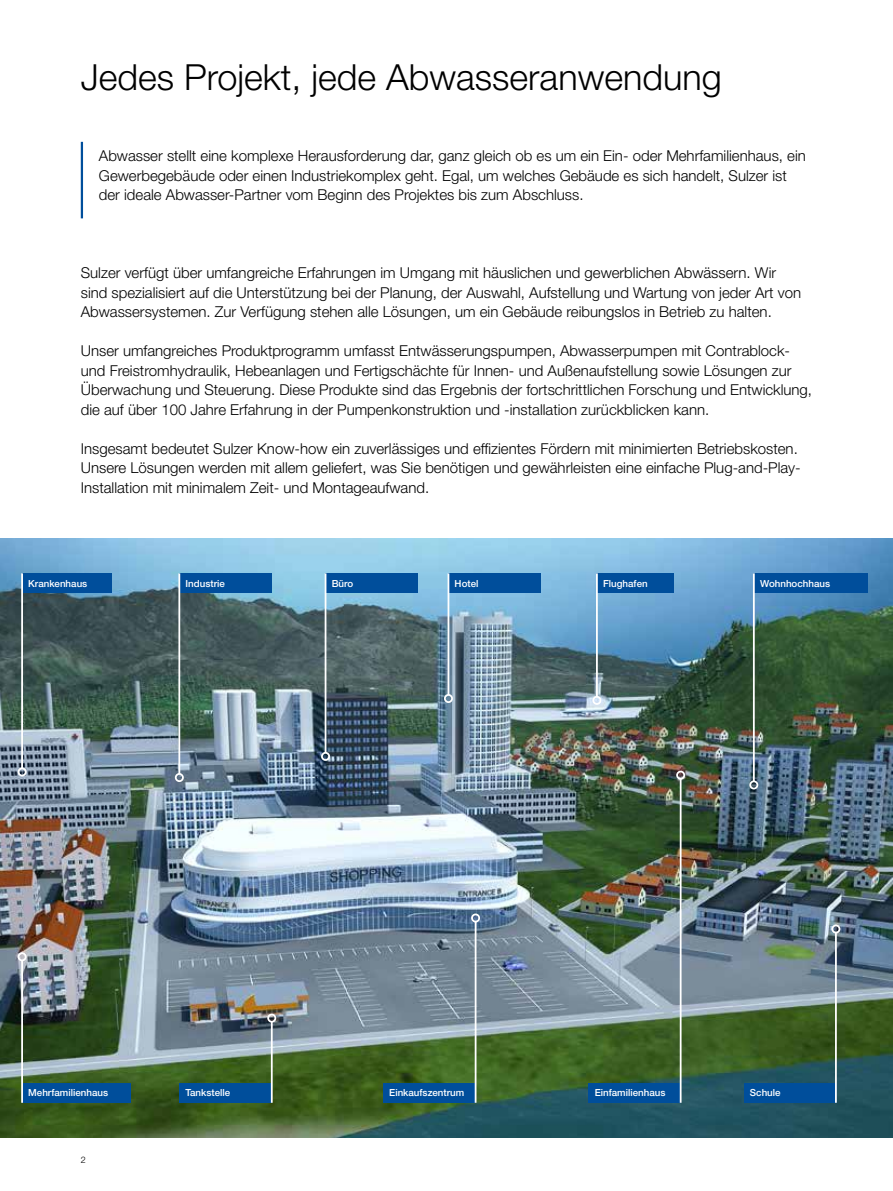
<style>
.page{position:relative;width:893px;height:1191px;background:#fff}
.page>*{position:absolute;margin:0;border:0;box-sizing:border-box;transform-origin:0 0}
.t1{font:300 36px "Helvetica Neue LT Pro";color:#000}
.t2{font:300 15px/19.5px "Helvetica Neue LT Pro";color:#000}
.t3{font:500 9.75px "Helvetica Neue LT Pro";color:#fff}
.t4{font:300 9px "Helvetica Neue LT Pro";color:#000}
</style>
<div class="page">
<hr style="left:81px;top:142px;width:2px;height:76px;background:#004e9b">
<img style="left:0;top:538px;width:893px;height:599px">
<div style="left:744px;top:1083px;width:92px;height:19px;background:#004e9b"></div>
<hr style="left:835px;top:932px;width:2px;height:170px;background:#fff">
<div style="left:831px;top:924px;width:9px;height:9px;border:2px solid #fff;border-radius:50%"></div>
<div style="left:589px;top:1083px;width:92px;height:19px;background:#004e9b"></div>
<hr style="left:680px;top:778px;width:1px;height:324px;background:#fff">
<div style="left:676px;top:770px;width:9px;height:9px;border:2px solid #fff;border-radius:50%"></div>
<div style="left:383px;top:1083px;width:93px;height:19px;background:#004e9b"></div>
<hr style="left:475px;top:921px;width:1px;height:181px;background:#fff">
<div style="left:471px;top:913px;width:9px;height:9px;border:2px solid #fff;border-radius:50%"></div>
<div style="left:179px;top:1083px;width:93px;height:19px;background:#004e9b"></div>
<hr style="left:271px;top:1021px;width:2px;height:81px;background:#fff">
<div style="left:267px;top:1013px;width:9px;height:9px;border:2px solid #fff;border-radius:50%"></div>
<div style="left:22px;top:1083px;width:108px;height:19px;background:#004e9b"></div>
<hr style="left:21px;top:960px;width:2px;height:142px;background:#fff">
<div style="left:18px;top:952px;width:9px;height:9px;border:2px solid #fff;border-radius:50%"></div>
<div style="left:22px;top:573px;width:90px;height:20px;background:#004e9b"></div>
<hr style="left:21px;top:573px;width:2px;height:195px;background:#fff">
<div style="left:18px;top:767px;width:9px;height:9px;border:2px solid #fff;border-radius:50%"></div>
<div style="left:326px;top:573px;width:92px;height:20px;background:#004e9b"></div>
<hr style="left:325px;top:573px;width:1px;height:180px;background:#fff">
<div style="left:321px;top:752px;width:9px;height:9px;border:2px solid #fff;border-radius:50%"></div>
<div style="left:754px;top:573px;width:114px;height:20px;background:#004e9b"></div>
<hr style="left:753px;top:573px;width:2px;height:208px;background:#fff">
<div style="left:749px;top:780px;width:9px;height:9px;border:2px solid #fff;border-radius:50%"></div>
<div style="left:597px;top:573px;width:77px;height:20px;background:#004e9b"></div>
<hr style="left:596px;top:573px;width:2px;height:124px;background:#fff">
<div style="left:592px;top:696px;width:9px;height:9px;border:2px solid #fff;border-radius:50%"></div>
<div style="left:448px;top:573px;width:93px;height:20px;background:#004e9b"></div>
<hr style="left:448px;top:573px;width:1px;height:122px;background:#fff">
<div style="left:444px;top:694px;width:9px;height:9px;border:2px solid #fff;border-radius:50%"></div>
<div style="left:179px;top:573px;width:93px;height:20px;background:#004e9b"></div>
<hr style="left:178px;top:573px;width:2px;height:201px;background:#fff">
<div style="left:175px;top:773px;width:9px;height:9px;border:2px solid #fff;border-radius:50%"></div>
<h1 class="t1" style="left:81px;top:55px;width:642px">Jedes Projekt, jede Abwasseranwendung</h1>
<p class="t2" style="left:99px;top:146px;width:708px">Abwasser stellt eine komplexe Herausforderung dar, ganz gleich ob es um ein Ein- oder Mehrfamilienhaus, ein<br>Gewerbegebäude oder einen Industriekomplex geht. Egal, um welches Gebäude es sich handelt, Sulzer ist der ideale Abwasser-Partner vom Beginn des Projektes bis zum Abschluss.</p>
<p class="t2" style="left:81px;top:263px;width:722px">Sulzer verfügt über umfangreiche Erfahrungen im Umgang mit häuslichen und gewerblichen Abwässern. Wir sind spezialisiert auf die Unterstützung bei der Planung, der Auswahl, Aufstellung und Wartung von jeder Art von<br>Abwassersystemen. Zur Verfügung stehen alle Lösungen, um ein Gebäude reibungslos in Betrieb zu halten.</p>
<p class="t2" style="left:81px;top:341px;width:733px">Unser umfangreiches Produktprogramm umfasst Entwässerungspumpen, Abwasserpumpen mit Contrablock&shy;und Freistromhydraulik, Hebeanlagen und Fertigschächte für Innen- und Außenaufstellung sowie Lösungen zur Überwachung und Steuerung. Diese Produkte sind das Ergebnis der fortschrittlichen Forschung und Entwicklung, die auf über 100 Jahre Erfahrung in der Pumpenkonstruktion und -installation zurückblicken kann.</p>
<p class="t2" style="left:81px;top:438px;width:721px">Insgesamt bedeutet Sulzer Know-how ein zuverlässiges und effizientes Fördern mit minimierten Betriebskosten.<br>Unsere Lösungen werden mit allem geliefert, was Sie benötigen und gewährleisten eine einfache Plug-and-Play-<br>Installation mit minimalem Zeit- und Montageaufwand.</p>
<p class="t3" style="left:28px;top:577px;width:61px">Krankenhaus</p>
<p class="t3" style="left:186px;top:577px;width:41px">Industrie</p>
<p class="t3" style="left:332px;top:577px;width:23px">Büro</p>
<p class="t3" style="left:455px;top:577px;width:25px">Hotel</p>
<p class="t3" style="left:603px;top:577px;width:46px">Flughafen</p>
<p class="t3" style="left:760px;top:577px;width:72px">Wohnhochhaus</p>
<p class="t3" style="left:28px;top:1087px;width:81px">Mehrfamilienhaus</p>
<p class="t3" style="left:185px;top:1087px;width:46px">Tankstelle</p>
<p class="t3" style="left:389px;top:1087px;width:77px">Einkaufszentrum</p>
<p class="t3" style="left:595px;top:1087px;width:72px">Einfamilienhaus</p>
<p class="t3" style="left:750px;top:1087px;width:32px">Schule</p>
<p class="t4" style="left:81px;top:1154px;width:7px">2</p>
</div>
